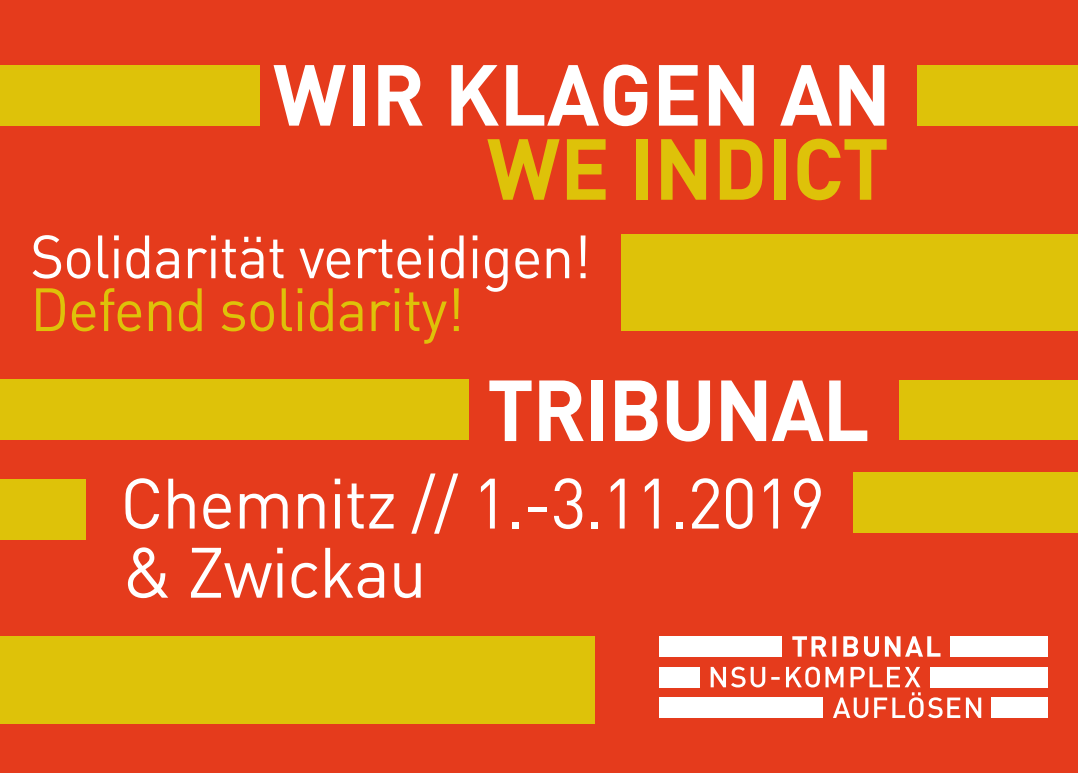
<style>
.page{position:relative;width:1078px;height:773px;background:#fff}
.page>*{position:absolute;margin:0;border:0;box-sizing:border-box;transform-origin:0 0}
.t1{font:700 85px "DIN";letter-spacing:-.01em;color:#fff}
.t2{font:700 85px "DIN";color:#dec209}
.t3{font:70px "DIN";letter-spacing:-.02em;color:#fff}
.t4{font:60px "DIN";letter-spacing:-.02em;color:#fff}
.t5{font:60px "DIN";letter-spacing:-.02em;color:#dec209}
</style>
<div class="page">
<div style="left:0;top:0;width:1077px;height:772px;background:#e53b1c"></div>
<div style="left:0;top:64px;width:259px;height:61px;background:#dec209"></div>
<div style="left:917px;top:64px;width:160px;height:61px;background:#dec209"></div>
<svg style="left:792px;top:636px;width:148px;height:20px"></svg>
<svg style="left:710px;top:666px;width:271px;height:52px"></svg>
<div style="left:659px;top:636px;width:123px;height:20px;background:#fff"></div>
<div style="left:929px;top:666px;width:118px;height:21px;background:#fff"></div>
<div style="left:991px;top:697px;width:56px;height:20px;background:#fff"></div>
<div style="left:950px;top:636px;width:97px;height:20px;background:#fff"></div>
<div style="left:659px;top:697px;width:163px;height:20px;background:#fff"></div>
<div style="left:659px;top:666px;width:41px;height:21px;background:#fff"></div>
<div style="left:621px;top:234px;width:456px;height:97px;background:#dec209"></div>
<div style="left:0;top:379px;width:469px;height:61px;background:#dec209"></div>
<div style="left:899px;top:379px;width:178px;height:60px;background:#dec209"></div>
<div style="left:0;top:478px;width:85px;height:61px;background:#dec209"></div>
<div style="left:853px;top:471px;width:224px;height:61px;background:#dec209"></div>
<div style="left:0;top:636px;width:594px;height:87px;background:#dec209"></div>
<p class="t1" style="left:273px;top:39px;width:619px">WIR KLAGEN AN</p>
<p class="t2" style="left:486px;top:113px;width:403px">WE INDICT</p>
<p class="t4" style="left:30px;top:219px;width:562px">Solidarität verteidigen!</p>
<p class="t5" style="left:30px;top:272px;width:436px">Defend solidarity!</p>
<p class="t1" style="left:487px;top:354px;width:384px">TRIBUNAL</p>
<p class="t3" style="left:120px;top:459px;width:706px">Chemnitz // 1.-3.11.2019</p>
<p class="t3" style="left:123px;top:528px;width:305px">&amp; Zwickau</p>
</div>
